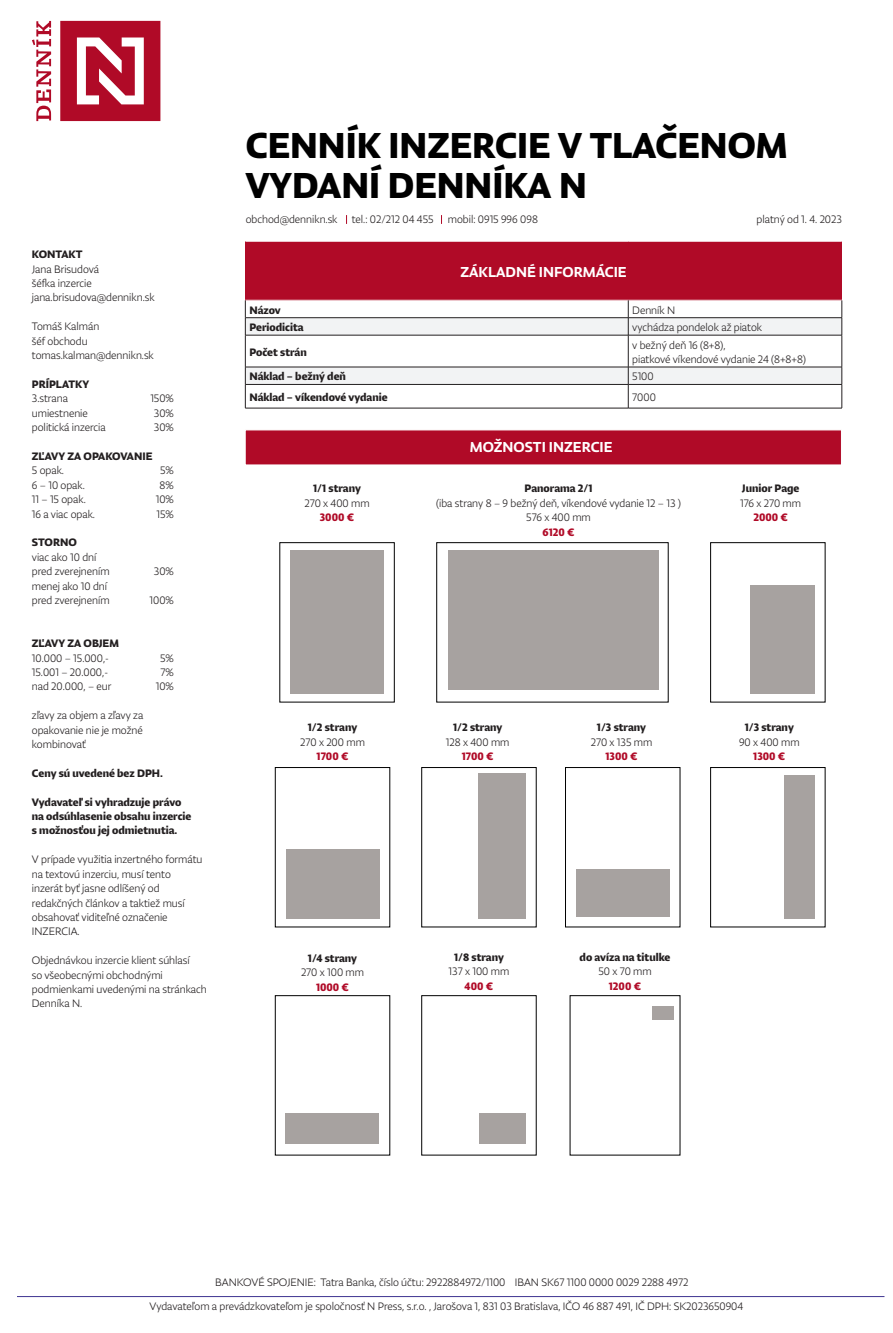
<style>
.page{position:relative;width:893px;height:1333px;background:#fff}
.page>*{position:absolute;margin:0;border:0;box-sizing:border-box;transform-origin:0 0}
.nazov{font:40px "Lumin Sans Std Bld";color:#000}
.text{font:500 16px "Lumin Sans Std";color:#fff}
.text-2{font:300 12px/14.4px "Lumin Sans Std";color:#231f20}
.text-3{font:12px/14.4px "Lumin Sans Std Bld";color:#231f20}
.text-4{font:12px "Lumin Sans Std Bld";color:#b00a27}
</style>
<div class="page">
<svg style="left:60px;top:21px;width:100px;height:100px"></svg>
<svg style="left:32px;top:21px;width:19px;height:100px"></svg>
<hr style="left:17px;top:1296px;width:867px;height:1px;background:#3f3591">
<div style="left:245px;top:241px;width:597px;height:59px;background:#b00a27"></div>
<hr style="left:245px;top:241px;width:383px;height:1px;background:#fff">
<hr style="left:628px;top:241px;width:214px;height:1px;background:#fff">
<hr style="left:245px;top:408px;width:383px;height:1px;background:#231f20">
<hr style="left:628px;top:408px;width:214px;height:1px;background:#231f20">
<svg style="left:245px;top:300px;width:598px;height:108px"></svg>
<div style="left:279px;top:542px;width:116px;height:160px;background:#fff;border:1px solid #000"></div>
<div style="left:290px;top:550px;width:94px;height:144px;background:#a7a2a0"></div>
<div style="left:436px;top:542px;width:232px;height:160px;background:#fff;border:1px solid #000"></div>
<div style="left:448px;top:550px;width:211px;height:140px;background:#a7a2a0"></div>
<div style="left:710px;top:542px;width:115px;height:160px;background:#fff;border:1px solid #000"></div>
<div style="left:750px;top:585px;width:65px;height:109px;background:#a7a2a0"></div>
<div style="left:710px;top:767px;width:115px;height:160px;background:#fff;border:1px solid #000"></div>
<div style="left:784px;top:775px;width:31px;height:143px;background:#a7a2a0"></div>
<div style="left:652px;top:1006px;width:21px;height:13px;background:#a7a2a0"></div>
<div style="left:565px;top:767px;width:115px;height:160px;background:#fff;border:1px solid #000"></div>
<div style="left:576px;top:868px;width:94px;height:48px;background:#a7a2a0"></div>
<div style="left:275px;top:995px;width:115px;height:160px;background:#fff;border:1px solid #000"></div>
<div style="left:285px;top:1112px;width:94px;height:31px;background:#a7a2a0"></div>
<div style="left:421px;top:995px;width:115px;height:160px;background:#fff;border:1px solid #000"></div>
<div style="left:479px;top:1112px;width:47px;height:31px;background:#a7a2a0"></div>
<div style="left:275px;top:767px;width:115px;height:160px;background:#fff;border:1px solid #000"></div>
<div style="left:286px;top:849px;width:93px;height:69px;background:#a7a2a0"></div>
<div style="left:421px;top:767px;width:115px;height:160px;background:#fff;border:1px solid #000"></div>
<div style="left:479px;top:773px;width:47px;height:145px;background:#a7a2a0"></div>
<div style="left:245px;top:429px;width:597px;height:36px;background:#b00a27;border:1px solid #fff"></div>
<p class="text-3" style="left:32px;top:247px;width:52px">KONTAKT</p>
<p class="text-2" style="left:32px;top:262px;width:69px">Jana Brisudová</p>
<p class="text-2" style="left:32px;top:276px;width:61px">šéfka inzercie</p>
<p class="text-2" style="left:32px;top:290px;width:124px">jana.brisudova@dennikn.sk</p>
<p class="text-2" style="left:32px;top:319px;width:69px">Tomáš Kalmán</p>
<p class="text-2" style="left:32px;top:334px;width:57px">šéf obchodu</p>
<p class="text-2" style="left:32px;top:348px;width:124px">tomas.kalman@dennikn.sk</p>
<p class="text-3" style="left:32px;top:376px;width:59px">PRÍPLATKY</p>
<p class="text-2" style="left:32px;top:391px;width:38px">3.strana</p>
<p class="text-2" style="left:150px;top:391px;width:25px">150%</p>
<p class="text-2" style="left:32px;top:406px;width:57px">umiestnenie</p>
<p class="text-2" style="left:154px;top:406px;width:21px">30%</p>
<p class="text-2" style="left:32px;top:420px;width:75px">politická inzercia</p>
<p class="text-2" style="left:154px;top:420px;width:21px">30%</p>
<p class="text-3" style="left:32px;top:448px;width:122px">ZĽAVY ZA OPAKOVANIE</p>
<p class="text-2" style="left:32px;top:463px;width:34px">5 opak.</p>
<p class="text-2" style="left:160px;top:463px;width:15px">5%</p>
<p class="text-2" style="left:32px;top:478px;width:55px">6 – 10 opak.</p>
<p class="text-2" style="left:160px;top:478px;width:16px">8%</p>
<p class="text-2" style="left:32px;top:492px;width:55px">11 – 15 opak.</p>
<p class="text-2" style="left:156px;top:492px;width:20px">10%</p>
<p class="text-2" style="left:32px;top:506px;width:65px">16 a viac opak.</p>
<p class="text-2" style="left:157px;top:506px;width:19px">15%</p>
<p class="text-3" style="left:32px;top:535px;width:46px">STORNO</p>
<p class="text-2" style="left:32px;top:550px;width:66px">viac ako 10 dní</p>
<p class="text-2" style="left:32px;top:564px;width:79px">pred zverejnením</p>
<p class="text-2" style="left:154px;top:564px;width:21px">30%</p>
<p class="text-2" style="left:32px;top:578px;width:77px">menej ako 10 dní</p>
<p class="text-2" style="left:32px;top:593px;width:79px">pred zverejnením</p>
<p class="text-2" style="left:150px;top:593px;width:26px">100%</p>
<p class="text-3" style="left:32px;top:636px;width:88px">ZĽAVY ZA OBJEM</p>
<p class="text-2" style="left:32px;top:650px;width:79px">10.000 – 15.000,-</p>
<p class="text-2" style="left:160px;top:650px;width:15px">5%</p>
<p class="text-2" style="left:32px;top:665px;width:78px">15.001 – 20.000,-</p>
<p class="text-2" style="left:161px;top:665px;width:15px">7%</p>
<p class="text-2" style="left:32px;top:679px;width:81px">nad 20.000, – eur</p>
<p class="text-2" style="left:156px;top:679px;width:20px">10%</p>
<p class="text-2" style="left:32px;top:708px;width:113px;text-align:justify">zľavy za objem a zľavy za opakovanie nie je možné kombinovať</p>
<p class="text-3" style="left:32px;top:765px;width:133px">Ceny sú uvedené bez DPH.</p>
<p class="text-3" style="left:32px;top:794px;width:151px">Vydavateľ si vyhradzuje právo</p>
<p class="text-3" style="left:32px;top:808px;width:161px">na odsúhlasenie obsahu inzercie s možnosťou jej odmietnutia.</p>
<p class="text-2" style="left:32px;top:852px;width:172px">V prípade využitia inzertného formátu</p>
<p class="text-2" style="left:32px;top:866px;width:140px">na textovú inzerciu, musí tento inzerát byť jasne odlíšený od</p>
<p class="text-2" style="left:32px;top:895px;width:154px">redakčných článkov a taktiež musí</p>
<p class="text-2" style="left:32px;top:910px;width:137px">obsahovať viditeľné označenie</p>
<p class="text-2" style="left:32px;top:924px;width:49px">INZERCIA.</p>
<p class="text-2" style="left:32px;top:953px;width:159px">Objednávkou inzercie klient súhlasí</p>
<p class="text-2" style="left:32px;top:967px;width:176px">so všeobecnými obchodnými podmienkami uvedenými na stránkach<br>Denníka N.</p>
<p class="nazov" style="left:246px;top:121px;width:543px">CENNÍK INZERCIE V TLAČENOM</p>
<p class="nazov" style="left:246px;top:161px;width:343px">VYDANÍ DENNÍKA N</p>
<p class="text-2" style="left:246px;top:212px;width:294px">obchod@dennikn.sk tel.: 02/212 04 455 mobil: 0915 996 098</p>
<p class="text-2" style="left:756px;top:212px;width:87px">platný od 1. 4. 2023</p>
<p class="text" style="left:460px;top:263px;width:168px">ZÁKLADNÉ INFORMÁCIE</p>
<p class="text-3" style="left:249px;top:302px;width:33px">Názov</p>
<p class="text-2" style="left:632px;top:303px;width:45px">Denník N</p>
<p class="text-3" style="left:249px;top:320px;width:56px">Periodicita</p>
<p class="text-2" style="left:632px;top:320px;width:131px">vychádza pondelok až piatok</p>
<p class="text-3" style="left:249px;top:344px;width:59px">Počet strán</p>
<p class="text-2" style="left:632px;top:338px;width:95px">v bežný deň 16 (8+8),</p>
<p class="text-2" style="left:632px;top:352px;width:175px">piatkové víkendové vydanie 24 (8+8+8)</p>
<p class="text-3" style="left:249px;top:369px;width:98px">Náklad – bežný deň</p>
<p class="text-2" style="left:632px;top:369px;width:23px">5100</p>
<p class="text-3" style="left:249px;top:390px;width:140px">Náklad – víkendové vydanie</p>
<p class="text-2" style="left:632px;top:390px;width:25px">7000</p>
<p class="text-3" style="left:313px;top:481px;width:49px">1/1 strany</p>
<p class="text-2" style="left:304px;top:496px;width:67px">270 x 400 mm</p>
<p class="text-4" style="left:320px;top:510px;width:36px">3000 €</p>
<p class="text" style="left:470px;top:438px;width:144px">MOŽNOSTI INZERCIE</p>
<p class="text-3" style="left:525px;top:481px;width:69px">Panorama 2/1</p>
<p class="text-2" style="left:436px;top:496px;width:246px">(iba strany 8 – 9 bežný deň, víkendové vydanie 12 – 13 )</p>
<p class="text-2" style="left:526px;top:510px;width:66px">576 x 400 mm</p>
<p class="text-4" style="left:543px;top:524px;width:34px">6120 €</p>
<p class="text-3" style="left:742px;top:481px;width:59px">Junior Page</p>
<p class="text-2" style="left:740px;top:496px;width:62px">176 x 270 mm</p>
<p class="text-4" style="left:753px;top:510px;width:36px">2000 €</p>
<p class="text-3" style="left:308px;top:720px;width:51px">1/2 strany</p>
<p class="text-2" style="left:300px;top:734px;width:66px">270 x 200 mm</p>
<p class="text-4" style="left:317px;top:749px;width:33px">1700 €</p>
<p class="text-3" style="left:453px;top:720px;width:51px">1/2 strany</p>
<p class="text-2" style="left:446px;top:734px;width:65px">128 x 400 mm</p>
<p class="text-4" style="left:462px;top:749px;width:33px">1700 €</p>
<p class="text-3" style="left:597px;top:720px;width:51px">1/3 strany</p>
<p class="text-2" style="left:591px;top:734px;width:63px">270 x 135 mm</p>
<p class="text-4" style="left:605px;top:749px;width:34px">1300 €</p>
<p class="text-3" style="left:745px;top:720px;width:51px">1/3 strany</p>
<p class="text-2" style="left:739px;top:734px;width:62px">90 x 400 mm</p>
<p class="text-4" style="left:753px;top:749px;width:34px">1300 €</p>
<p class="text-3" style="left:308px;top:950px;width:51px">1/4 strany</p>
<p class="text-2" style="left:301px;top:965px;width:65px">270 x 100 mm</p>
<p class="text-4" style="left:316px;top:979px;width:34px">1000 €</p>
<p class="text-3" style="left:454px;top:949px;width:51px">1/8 strany</p>
<p class="text-2" style="left:449px;top:964px;width:62px">137 x 100 mm</p>
<p class="text-4" style="left:465px;top:978px;width:30px">400 €</p>
<p class="text-3" style="left:580px;top:949px;width:92px">do avíza na titulke</p>
<p class="text-2" style="left:598px;top:964px;width:55px">50 x 70 mm</p>
<p class="text-4" style="left:609px;top:978px;width:34px">1200 €</p>
<p class="text-2" style="left:215px;top:1274px;width:474px">BANKOVÉ SPOJENIE: Tatra Banka, číslo účtu: 2922884972/1100 IBAN SK67 1100 0000 0029 2288 4972</p>
<p class="text-2" style="left:150px;top:1299px;width:595px">Vydavateľom a prevádzkovateľom je spoločnosť N Press, s.r.o. , Jarošova 1, 831 03 Bratislava, IČO 46 887 491, IČ DPH: SK2023650904</p>
</div>
